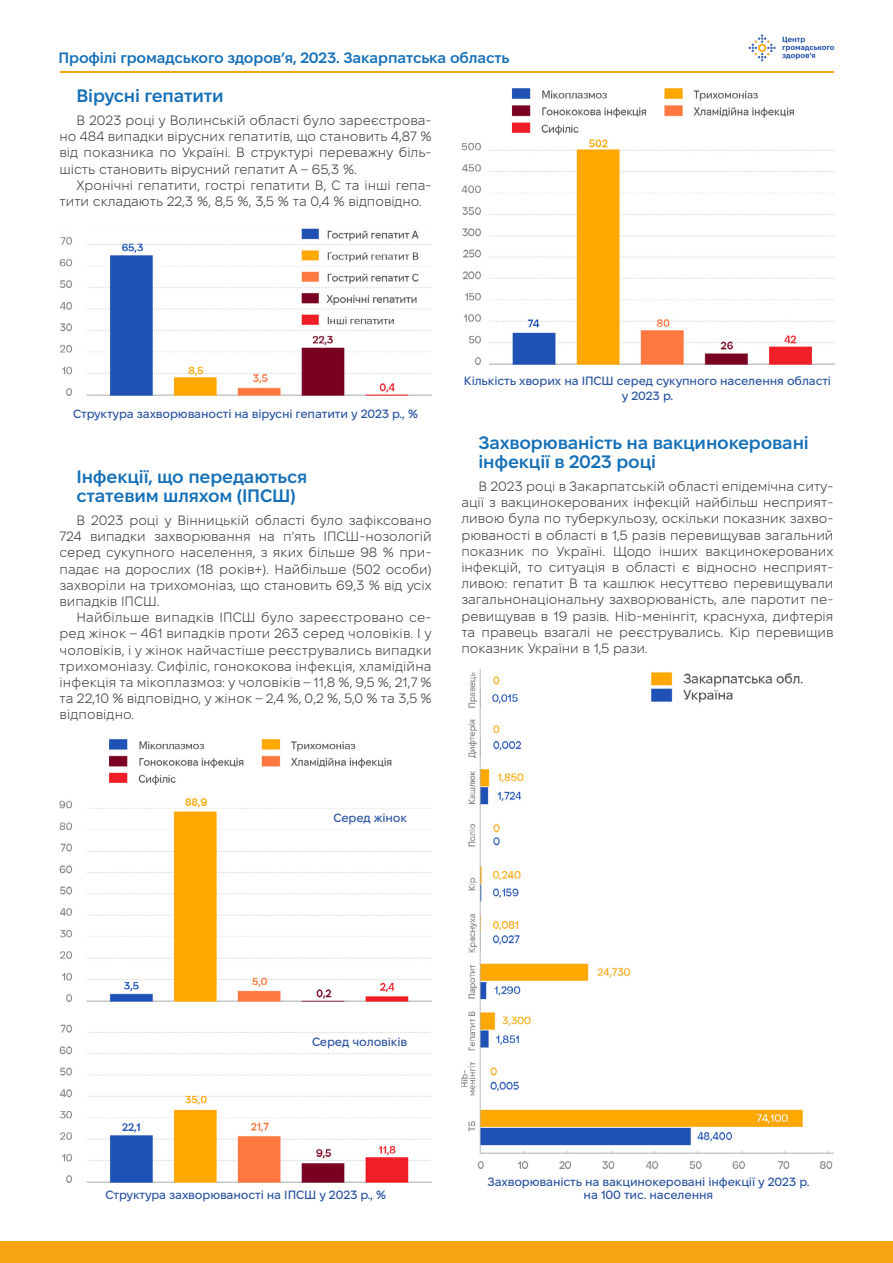
<style>
.page{position:relative;width:893px;height:1263px;background:#fff}
.page>*{position:absolute;margin:0;border:0;box-sizing:border-box;transform-origin:0 0}
.t1{font:600 18px/19.5px "Fixel Display";letter-spacing:-.01em;color:#1570b8}
.t2{font:600 15px "Fixel Display";letter-spacing:-.01em;color:#1570b8}
.t3{font:300 13.5px/16.2px "Fixel Display";color:#3c3c3b;text-align:justify}
.t4{font:500 12px/14.4px "Fixel Display";letter-spacing:-.01em;color:#2c55a2;text-align:center}
</style>
<div class="page">
<div style="left:0;top:1242px;width:893px;height:21px;background:#f7a512"></div>
<img style="left:748px;top:34px;width:87px;height:28px">
<hr style="left:60px;top:71px;width:773px;height:1px;background:#f7a512">
<img style="left:462px;top:134px;width:372px;height:230px">
<img style="left:60px;top:784px;width:372px;height:217px">
<img style="left:461px;top:669px;width:373px;height:499px">
<img style="left:59px;top:228px;width:373px;height:167px">
<img style="left:511px;top:88px;width:283px;height:46px">
<img style="left:109px;top:739px;width:282px;height:45px">
<img style="left:60px;top:1024px;width:372px;height:158px">
<p class="t2" style="left:58px;top:48px;width:453px">Профілі громадського здоров’я, 2023. Закарпатська область</p>
<h1 class="t1" style="left:77px;top:87px;width:149px">Вірусні гепатити</h1>
<p class="t3" style="left:60px;top:113px;width:374px;text-indent:17px">В 2023 році у Волинській області було зареєстрова&shy;но 484 випадки вірусних гепатитів, що становить 4,87 % від показника по Україні. В структурі переважну біль&shy;шість становить вірусний гепатит А – 65,3 %.</p>
<p class="t3" style="left:60px;top:178px;width:374px;text-indent:17px">Хронічні гепатити, гострі гепатити В, С та інші гепа&shy;тити складають 22,3 %, 8,5 %, 3,5 % та 0,4 % відповідно.</p>
<p class="t4" style="left:73px;top:407px;width:346px">Структура захворюваності на вірусні гепатити у 2023 р., %</p>
<h1 class="t1" style="left:77px;top:468px;width:232px">Інфекції, що передаються статевим шляхом (ІПСШ)</h1>
<p class="t3" style="left:60px;top:513px;width:374px;text-indent:17px">В 2023 році у Вінницькій області було зафіксовано 724 випадки захворювання на п’ять ІПСШ-нозологій серед сукупного населення, з яких більше 98 % при&shy;падає на дорослих (18 років+). Найбільше (502 особи) захворіли на трихомоніаз, що становить 69,3 % від усіх випадків ІПСШ.</p>
<p class="t3" style="left:60px;top:610px;width:374px;text-indent:17px">Найбільше випадків ІПСШ було зареєстровано се&shy;ред жінок – 461 випадків проти 263 серед чоловіків. І у чоловіків, і у жінок найчастіше реєструвались випадки трихомоніазу. Сифіліс, гонококова інфекція, хламідійна інфекція та мікоплазмоз: у чоловіків – 11,8 %, 9,5 %, 21,7 % та 22,10 % відповідно, у жінок – 2,4 %, 0,2 %, 5,0 % та 3,5 % відповідно.</p>
<p class="t4" style="left:464px;top:375px;width:369px">Кількість хворих на ІПСШ серед сукупного населення області у 2023 р.</p>
<h1 class="t1" style="left:478px;top:434px;width:332px">Захворюваність на вакцинокеровані інфекції в 2023 році</h1>
<p class="t3" style="left:461px;top:479px;width:374px;text-indent:17px">В 2023 році в Закарпатській області епідемічна ситу&shy;ації з вакцинокерованих інфекцій найбільш несприят&shy;ливою була по туберкульозу, оскільки показник захво&shy;рюваності в області в 1,5 разів перевищував загальний показник по Україні. Щодо інших вакцинокерованих інфекцій, то ситуація в області є відносно несприят&shy;ливою: гепатит В та кашлюк несуттєво перевищували загальнонаціональну захворюваність, але паротит пе&shy;ревищував в 19 разів. Hib-менінгіт, краснуха, дифтерія та правець взагалі не реєструвались. Кір перевищив показник України в 1,5 рази.</p>
<p class="t4" style="left:333px;top:811px;width:75px">Серед жінок</p>
<p class="t4" style="left:312px;top:1036px;width:97px">Серед чоловіків</p>
<p class="t4" style="left:487px;top:1175px;width:324px">Захворюваність на вакцинокеровані інфекції у 2023 р.</p>
<p class="t4" style="left:106px;top:1188px;width:282px">Структура захворюваності на ІПСШ у 2023 р., %</p>
<p class="t4" style="left:584px;top:1189px;width:131px">на 100 тис. населення</p>
</div>
